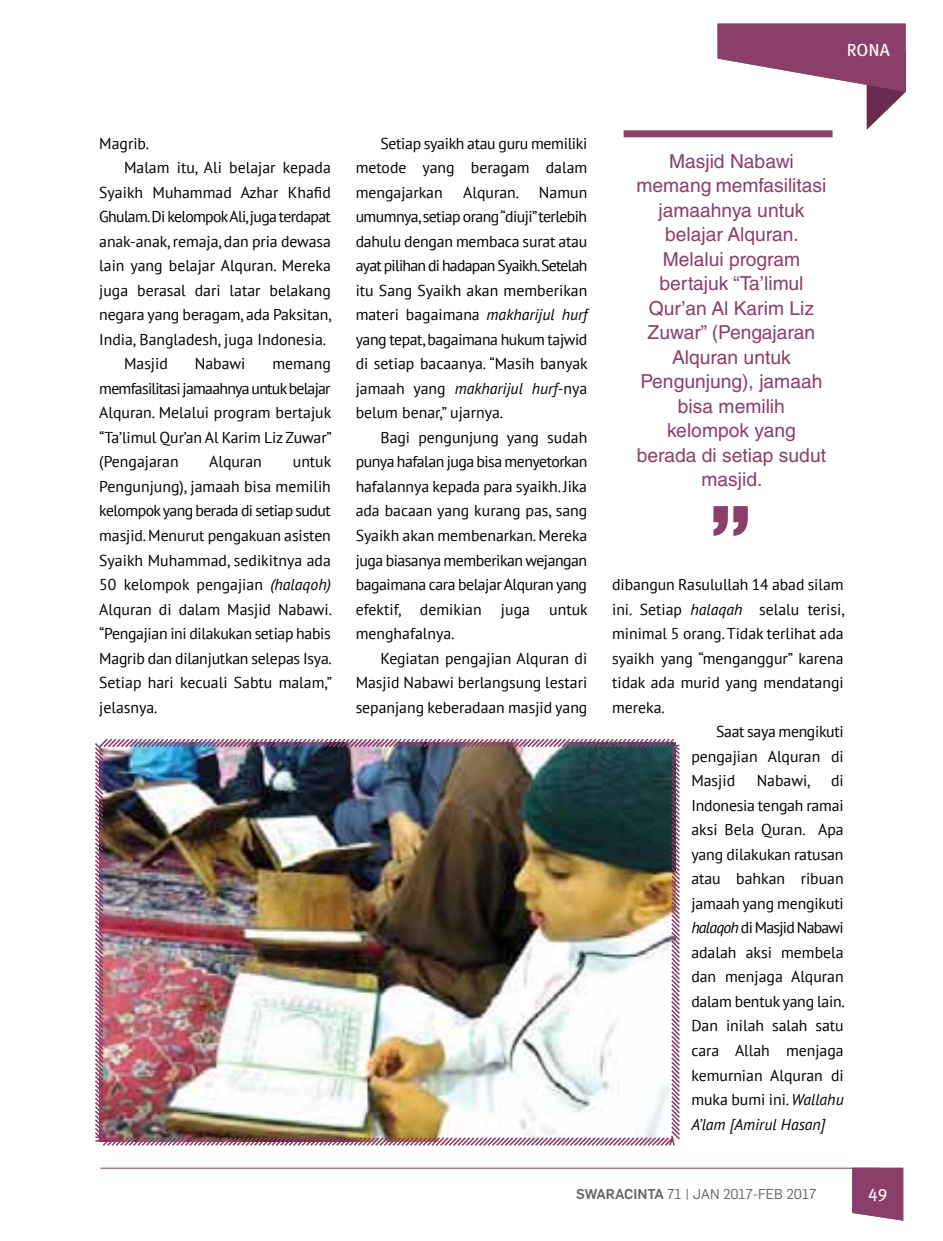
<style>
.page{position:relative;width:943px;height:1241px;background:#fff}
.page>*{position:absolute;margin:0;border:0;box-sizing:border-box;transform-origin:0 0}
.t1{font:19.25px/24.5px "Helvetica LT Std";color:#8b3e6a;text-align:center}
.t2{font:17.5px "Meta Pro";color:#fff}
.t3{font:15.75px/24.5px "PT Sans";color:#000;text-align:justify}
.t4{font:15.75px "PT Sans";letter-spacing:-.04em;color:#000}
.t5{font:15.75px "PT Sans";letter-spacing:-.02em;color:#000}
.t6{font:14px "Flama";color:#636466}
.s1{font-style:italic}
.s2{font-weight:500}
</style>
<div class="page">
<svg style="left:717px;top:24px;width:188px;height:105px"></svg>
<hr style="left:100px;top:1167px;width:779px;height:1px;background:#8b3e6a">
<svg style="left:852px;top:1167px;width:51px;height:53px;background:#924b74"></svg>
<img style="left:95px;top:738px;width:585px;height:408px">
<div style="left:623px;top:130px;width:209px;height:7px;background:#8b3e6a"></div>
<svg style="left:713px;top:506px;width:34px;height:30px"></svg>
<p class="t2" style="left:846px;top:39px;width:45px">RONA</p>
<p class="t2" style="left:823px;top:39px;width:68px">UNGGAH</p>
<p class="t3" style="left:99px;top:130px;width:51px">Magrib.</p>
<p class="t3" style="left:124px;top:155px;width:208px">Malam itu, Ali belajar kepada</p>
<p class="t3" style="left:99px;top:179px;width:233px">Syaikh Muhammad Azhar Khafid</p>
<p class="t4" style="left:99px;top:206px;width:233px">Ghulam.Di kelompok Ali,juga terdapat</p>
<p class="t3" style="left:99px;top:228px;width:233px">anak-anak, remaja, dan pria dewasa</p>
<p class="t3" style="left:99px;top:253px;width:233px">lain yang belajar Alquran. Mereka</p>
<p class="t3" style="left:99px;top:277px;width:233px">juga berasal dari latar belakang</p>
<p class="t3" style="left:99px;top:302px;width:234px">negara yang beragam, ada Paksitan,</p>
<p class="t3" style="left:99px;top:326px;width:228px">India, Bangladesh, juga Indonesia.</p>
<p class="t3" style="left:124px;top:351px;width:45px">Masjid</p>
<p class="t3" style="left:195px;top:351px;width:52px">Nabawi</p>
<p class="t3" style="left:99px;top:351px;width:234px;text-indent:173px">memang memfasilitasi jamaahnya untuk belajar Alquran. Melalui program bertajuk “Ta’limul Qur’an Al Karim Liz Zuwar” (Pengajaran</p>
<p class="t3" style="left:209px;top:449px;width:54px">Alquran</p>
<p class="t3" style="left:99px;top:449px;width:234px;text-indent:193px">untuk Pengunjung), jamaah bisa memilih kelompok yang berada di setiap sudut masjid. Menurut pengakuan asisten Syaikh Muhammad, sedikitnya ada 50 kelompok pengajian <span class="s1">(halaqoh)<br></span>Alquran di dalam Masjid Nabawi. “Pengajian ini dilakukan setiap habis Magrib dan dilanjutkan selepas Isya.<br>Setiap hari kecuali Sabtu malam,” jelasnya.</p>
<p class="t3" style="left:356px;top:130px;width:233px;text-indent:25px">Setiap syaikh atau guru memiliki metode yang beragam dalam mengajarkan</p>
<p class="t3" style="left:356px;top:179px;width:233px;text-indent:183px">Namun umumnya, setiap orang “diuji” terlebih dahulu dengan membaca surat atau ayat pilihan di hadapan Syaikh.Setelah itu Sang Syaikh akan memberikan materi bagaimana <span class="s1">makharijul hurf </span>yang tepat, bagaimana hukum tajwid di setiap bacaanya. “Masih banyak jamaah yang <span class="s1">makharijul hurf</span>-nya belum benar,” ujarnya.</p>
<p class="t3" style="left:356px;top:424px;width:233px;text-indent:25px">Bagi pengunjung yang sudah punya hafalan juga bisa menyetorkan hafalannya kepada para syaikh. Jika ada bacaan yang kurang pas, sang Syaikh akan membenarkan. Mereka juga biasanya memberikan wejangan bagaimana cara belajar Alquran yang efektif, demikian juga untuk menghafalnya.</p>
<p class="t3" style="left:356px;top:645px;width:233px;text-indent:25px">Kegiatan pengajian Alquran di Masjid Nabawi berlangsung lestari sepanjang keberadaan masjid yang</p>
<p class="t3" style="left:463px;top:179px;width:57px">Alquran.</p>
<p class="t1" style="left:636px;top:149px;width:191px">Masjid Nabawi memang memfasilitasi jamaahnya untuk belajar Alquran.<br>Melalui program bertajuk “Ta’limul<br>Qur’an Al Karim Liz<br>Zuwar” (Pengajaran<br>Alquran untuk<br>Pengunjung), jamaah bisa memilih kelompok yang berada di setiap sudut masjid.</p>
<p class="t3" style="left:612px;top:572px;width:233px">dibangun Rasulullah 14 abad silam</p>
<p class="t3" style="left:612px;top:596px;width:234px">ini. Setiap <span class="s1">halaqah</span> selalu terisi,</p>
<p class="t3" style="left:612px;top:621px;width:233px">minimal 5 orang. Tidak terlihat ada</p>
<p class="t3" style="left:612px;top:645px;width:233px">syaikh yang “menganggur” karena</p>
<p class="t3" style="left:612px;top:670px;width:233px">tidak ada murid yang mendatangi</p>
<p class="t3" style="left:612px;top:694px;width:54px">mereka.</p>
<p class="t5" style="left:716px;top:721px;width:129px">Saat saya mengikuti</p>
<p class="t3" style="left:691px;top:743px;width:154px">pengajian Alquran di</p>
<p class="t3" style="left:691px;top:768px;width:45px">Masjid</p>
<p class="t3" style="left:756px;top:768px;width:56px">Nabawi,</p>
<p class="t3" style="left:691px;top:768px;width:155px;text-indent:140px">di Indonesia tengah ramai aksi Bela Quran. Apa yang dilakukan ratusan atau bahkan ribuan jamaah yang mengikuti <span class="s1">halaqoh</span> di Masjid Nabawi adalah aksi membela dan menjaga Alquran dalam bentuk yang lain.<br>Dan inilah salah satu cara Allah menjaga kemurnian Alquran di muka bumi ini. <span class="s1">Wallahu A’lam [Amirul Hasan]</span></p>
<p class="t6" style="left:576px;top:1183px;width:242px"><span class="s2">SWARACINTA</span> 71 | JAN 2017-FEB 2017</p>
<p class="t2" style="left:868px;top:1180px;width:21px">49</p>
</div>
